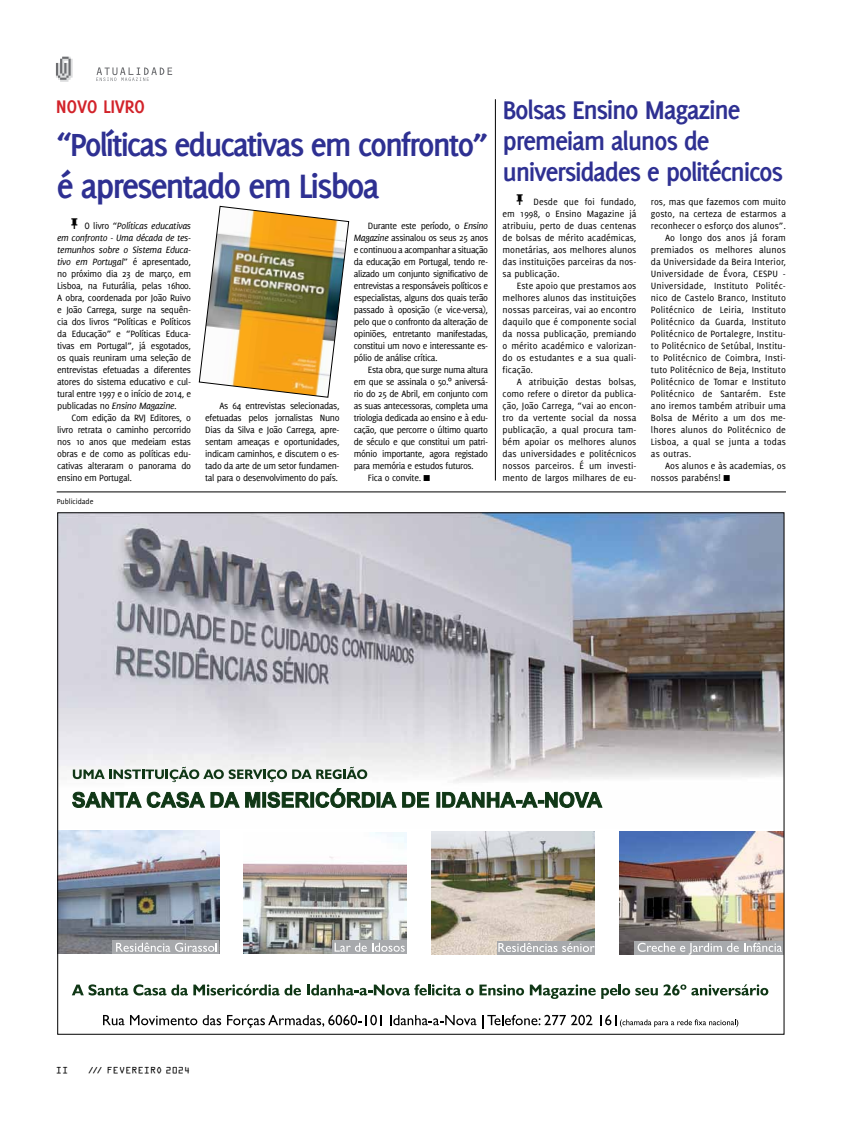
<style>
.page{position:relative;width:842px;height:1134px;background:#fff}
.page>*{position:absolute;margin:0;border:0;box-sizing:border-box;transform-origin:0 0}
.t1{font:700 37px "Delicious";letter-spacing:-.06em;color:#2e3092}
.t2{font:700 35px "Delicious";letter-spacing:-.06em;color:#2e3092}
.t3{font:700 28px/31px "Delicious";letter-spacing:-.05em;color:#2e3092}
.t4{font:700 20px "Delicious";letter-spacing:.04em;color:#d2232a}
.t5{font:10px/12px "Delicious";color:#000;text-align:justify}
.t6{font:10px "Delicious";letter-spacing:-.04em;color:#000}
.t7{font:10px "OCR Aby BT";color:#000}
.t8{font:10px "Delicious";letter-spacing:-.03em;color:#000}
.t9{font:8px "Delicious";color:#000}
.s1{font-family:"Icon Bit Two";font-size:12px}
.s2{font-style:italic}
.s3{font-family:"Arial"}
.s4{font-family:"Icon Bit One"}
</style>
<div class="page">
<svg style="left:96px;top:67px;width:76px;height:14px"></svg>
<svg style="left:56px;top:56px;width:17px;height:26px"></svg>
<hr style="left:57px;top:492px;width:729px;height:1px;background:#000">
<hr style="left:495px;top:99px;width:1px;height:382px;background:#000">
<img style="left:59px;top:514px;width:723px;height:294px">
<img style="left:243px;top:832px;width:164px;height:122px">
<img style="left:432px;top:831px;width:163px;height:124px">
<img style="left:620px;top:831px;width:162px;height:124px">
<img style="left:59px;top:830px;width:160px;height:124px">
<div style="left:113px;top:940px;width:106px;height:14px;background:#a7a9ac"></div>
<svg style="left:116px;top:943px;width:101px;height:9px"></svg>
<div style="left:332px;top:941px;width:75px;height:13px;background:#a7a9ac"></div>
<svg style="left:335px;top:943px;width:70px;height:9px"></svg>
<div style="left:497px;top:941px;width:98px;height:14px;background:#a7a9ac"></div>
<svg style="left:498px;top:943px;width:97px;height:9px"></svg>
<div style="left:634px;top:941px;width:149px;height:14px;background:#a7a9ac"></div>
<svg style="left:638px;top:943px;width:144px;height:12px"></svg>
<svg style="left:103px;top:1015px;width:21px;height:10px"></svg>
<svg style="left:130px;top:1015px;width:67px;height:10px"></svg>
<svg style="left:203px;top:1015px;width:18px;height:10px"></svg>
<svg style="left:227px;top:1015px;width:155px;height:13px"></svg>
<svg style="left:390px;top:1015px;width:86px;height:10px"></svg>
<svg style="left:482px;top:1015px;width:110px;height:13px"></svg>
<svg style="left:600px;top:1015px;width:138px;height:12px"></svg>
<svg style="left:72px;top:767px;width:358px;height:41px"></svg>
<div style="left:436px;top:792px;width:4px;height:16px;border:1px solid #103716"></div>
<svg style="left:442px;top:791px;width:161px;height:17px"></svg>
<svg style="left:72px;top:984px;width:229px;height:11px"></svg>
<svg style="left:307px;top:984px;width:217px;height:11px"></svg>
<svg style="left:530px;top:984px;width:238px;height:15px"></svg>
<img style="left:199px;top:206px;width:150px;height:192px">
<h3 class="t4" style="left:56px;top:95px;width:91px">Novo livro</h3>
<h2 class="t2" style="left:57px;top:125px;width:433px">“Políticas educativas em confronto”</h2>
<h1 class="t1" style="left:57px;top:165px;width:325px">é apresentado em Lisboa</h1>
<p class="t5" style="left:57px;top:219px;width:135px;text-indent:14px"><span class="s1">6</span> O livro “<span class="s2">Políticas educativas em confronto - Uma década de tes&shy;temunhos sobre o Sistema Educa&shy;tivo em Portugal</span>” é apresentado, no próximo dia 23 de março, em Lisboa, na Futurália, pelas 16h00.<br>A obra, coordenada por João Ruivo e João Carrega, surge na sequên&shy;cia dos livros “Políticas e Políticos da Educação” e “Políticas Educa&shy;tivas em Portugal”, já esgotados, os quais reuniram uma seleção de entrevistas efetuadas a diferentes atores do sistema educativo e cul&shy;tural entre 1997 e o início de 2014, e publicadas no <span class="s2">Ensino Magazine</span>.</p>
<p class="t5" style="left:57px;top:411px;width:135px;text-indent:14px">Com edição da RVJ Editores, o livro retrata o caminho percorrido nos 10 anos que medeiam estas obras e de como as políticas edu&shy;cativas alteraram o panorama do ensino em Portugal.</p>
<p class="t9" style="left:57px;top:497px;width:38px">Publicidade</p>
<p class="t5" style="left:205px;top:399px;width:136px;text-indent:14px">As 64 entrevistas selecionadas, efetuadas pelos jornalistas Nuno Dias da Silva e João Carrega, apre&shy;sentam ameaças e oportunidades, indicam caminhos, e discutem o es&shy;tado da arte de um setor fundamen&shy;tal para o desenvolvimento do país.</p>
<p class="t5" style="left:354px;top:219px;width:136px;text-indent:14px">Durante este período, o <span class="s2">Ensino Magazine</span> assinalou os seus 25 anos e continuou a acompanhar a situação da educação em Portugal, tendo re&shy;alizado um conjunto significativo de entrevistas a responsáveis políticos e especialistas, alguns dos quais terão passado à oposição (e vice-versa), pelo que o confronto da alteração de opiniões, entretanto manifestadas, constitui um novo e interessante es&shy;pólio de análise crítica.</p>
<p class="t6" style="left:368px;top:364px;width:122px">Esta obra, que surge numa altura</p>
<p class="t6" style="left:354px;top:376px;width:136px">em que se assinala o 50.<span class="s3">º</span> aniversá-</p>
<p class="t6" style="left:354px;top:388px;width:136px">rio do 25 de Abril, em conjunto com</p>
<p class="t6" style="left:354px;top:400px;width:136px">as suas antecessoras, completa uma</p>
<p class="t6" style="left:354px;top:412px;width:136px">triologia dedicada ao ensino e à edu-</p>
<p class="t6" style="left:354px;top:424px;width:136px">cação, que percorre o último quarto</p>
<p class="t6" style="left:354px;top:436px;width:136px">de século e que constitui um patri-</p>
<p class="t6" style="left:354px;top:448px;width:136px">mónio importante, agora registado</p>
<p class="t6" style="left:354px;top:460px;width:122px">para memória e estudos futuros.</p>
<p class="t8" style="left:368px;top:472px;width:64px">Fica o convite. <span class="s4">K</span></p>
<h3 class="t3" style="left:503px;top:94px;width:282px">Bolsas Ensino Magazine premeiam alunos de universidades e politécnicos</h3>
<p class="t5" style="left:503px;top:195px;width:135px;text-indent:14px"><span class="s1">6</span> Desde que foi fundado, em 1998, o Ensino Magazine já atribuiu, perto de duas centenas de bolsas de mérito académicas, monetárias, aos melhores alunos das instituições parceiras da nos&shy;sa publicação.</p>
<p class="t5" style="left:503px;top:279px;width:135px;text-indent:14px">Este apoio que prestamos aos melhores alunos das instituições nossas parceiras, vai ao encontro daquilo que é componente social da nossa publicação, premiando o mérito académico e valorizan&shy;do os estudantes e a sua quali&shy;ficação.</p>
<p class="t5" style="left:503px;top:375px;width:135px;text-indent:14px">A atribuição destas bolsas, como refere o diretor da publica&shy;ção, João Carrega, “vai ao encon&shy;tro da vertente social da nossa publicação, a qual procura tam&shy;bém apoiar os melhores alunos das universidades e politécnicos nossos parceiros. É um investi&shy;mento de largos milhares de eu-</p>
<p class="t5" style="left:651px;top:196px;width:137px">ros, mas que fazemos com muito</p>
<p class="t5" style="left:651px;top:208px;width:137px">gosto, na certeza de estarmos a</p>
<p class="t5" style="left:651px;top:220px;width:137px">reconhecer o esforço dos alunos”.</p>
<p class="t5" style="left:665px;top:232px;width:122px">Ao longo dos anos já foram</p>
<p class="t5" style="left:651px;top:244px;width:137px">premiados os melhores alunos</p>
<p class="t5" style="left:651px;top:256px;width:137px">da Universidade da Beira Interior,</p>
<p class="t5" style="left:651px;top:268px;width:137px">Universidade de Évora, CESPU -</p>
<p class="t5" style="left:651px;top:280px;width:137px">Universidade, Instituto Politéc-</p>
<p class="t5" style="left:651px;top:292px;width:137px">nico de Castelo Branco, Instituto</p>
<p class="t5" style="left:651px;top:304px;width:137px">Politécnico de Leiria, Instituto</p>
<p class="t5" style="left:651px;top:316px;width:137px">Politécnico da Guarda, Instituto</p>
<p class="t5" style="left:651px;top:328px;width:137px">Politécnico de Portalegre, Institu-</p>
<p class="t5" style="left:651px;top:340px;width:137px">to Politécnico de Setúbal, Institu-</p>
<p class="t5" style="left:651px;top:352px;width:137px">to Politécnico de Coimbra, Insti-</p>
<p class="t5" style="left:651px;top:364px;width:137px">tuto Politécnico de Beja, Instituto</p>
<p class="t5" style="left:651px;top:376px;width:137px">Politécnico de Tomar e Instituto</p>
<p class="t5" style="left:651px;top:388px;width:137px">Politécnico de Santarém. Este</p>
<p class="t5" style="left:651px;top:400px;width:137px">ano iremos também atribuir uma</p>
<p class="t5" style="left:651px;top:412px;width:137px">Bolsa de Mérito a um dos me-</p>
<p class="t5" style="left:651px;top:424px;width:137px">lhores alunos do Politécnico de</p>
<p class="t5" style="left:651px;top:436px;width:137px">Lisboa, a qual se junta a todas</p>
<p class="t5" style="left:651px;top:448px;width:42px">as outras.</p>
<p class="t5" style="left:665px;top:460px;width:122px">Aos alunos e às academias, os</p>
<p class="t5" style="left:651px;top:472px;width:81px">nossos parabéns! <span class="s4">K</span></p>
<p class="t7" style="left:56px;top:1064px;width:14px">II</p>
<p class="t7" style="left:88px;top:1064px;width:104px">/// FEVEREIRO 2024</p>
</div>
